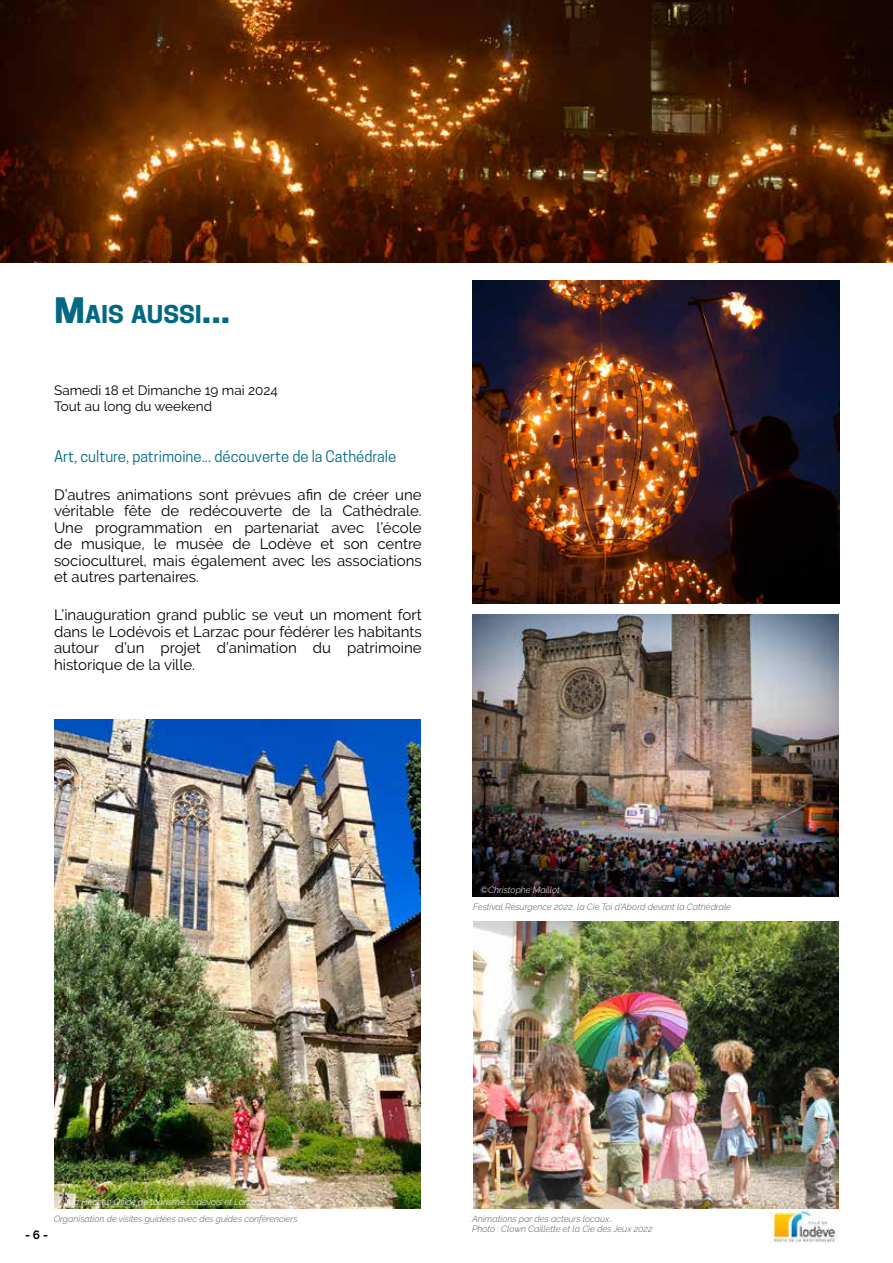
<style>
.page{position:relative;width:893px;height:1263px;background:#fff}
.page>*{position:absolute;margin:0;border:0;box-sizing:border-box;transform-origin:0 0}
.t1{font:700 23.1px "Cooper Hewitt";color:#036983;scale:1.08 1}
.t2{font:15px/16.5px "Raleway";color:#000;text-align:justify}
.t3{font:15px "Cooper Hewitt";color:#016a84}
.t4{font:13.5px/16.2px "Raleway";color:#000}
.t5{font:700 12px "Raleway";color:#000}
.t6{font:italic 300 9px/10.8px "Raleway";color:#5a585b}
.t7{font:italic 300 9px "Raleway";color:#fff}
.s1{font-size:33px}
</style>
<div class="page">
<img style="left:770px;top:1208px;width:69px;height:35px">
<img style="left:473px;top:281px;width:367px;height:323px">
<img style="left:0;top:0;width:893px;height:263px">
<img style="left:55px;top:720px;width:366px;height:488px">
<img style="left:473px;top:614px;width:366px;height:283px">
<img style="left:473px;top:922px;width:366px;height:286px">
<h1 class="t1" style="left:54px;top:301px;width:165px"><span class="s1">M</span>AIS AUSSI<span class="s1">...</span></h1>
<p class="t4" style="left:54px;top:382px;width:225px">Samedi 18 et Dimanche 19 mai 2024<br>Tout au long du weekend</p>
<p class="t3" style="left:54px;top:448px;width:344px">Art, culture, patrimoine... découverte de la Cathédrale</p>
<p class="t2" style="left:54px;top:486px;width:369px">D’autres animations sont prévues afin de créer une véritable fête de redécouverte de la Cathédrale.<br>Une programmation en partenariat avec l’école de musique, le musée de Lodève et son centre socioculturel, mais également avec les associations et autres partenaires.</p>
<p class="t2" style="left:54px;top:606px;width:369px">L’inauguration grand public se veut un moment fort dans le Lodévois et Larzac pour fédérer les habitants autour d’un projet d’animation du patrimoine historique de la ville.</p>
<p class="t7" style="left:480px;top:885px;width:81px">©Christophe Maillot</p>
<p class="t6" style="left:473px;top:901px;width:259px">Festival Résurgence 2022, la Cie Toi d’Abord devant la Cathédrale</p>
<p class="t7" style="left:57px;top:1196px;width:206px">©Léa Hecken Ofiice de tourisme Lodévois et Larzac</p>
<p class="t6" style="left:54px;top:1213px;width:245px">Organisation de visites guidées avec des guides conférenciers</p>
<p class="t5" style="left:25px;top:1228px;width:25px">- 6 -</p>
<p class="t6" style="left:472px;top:1213px;width:182px">Animations par des acteurs locaux..<br>Photo : Clown Caillette et la Cie des Jeux 2022</p>
</div>
